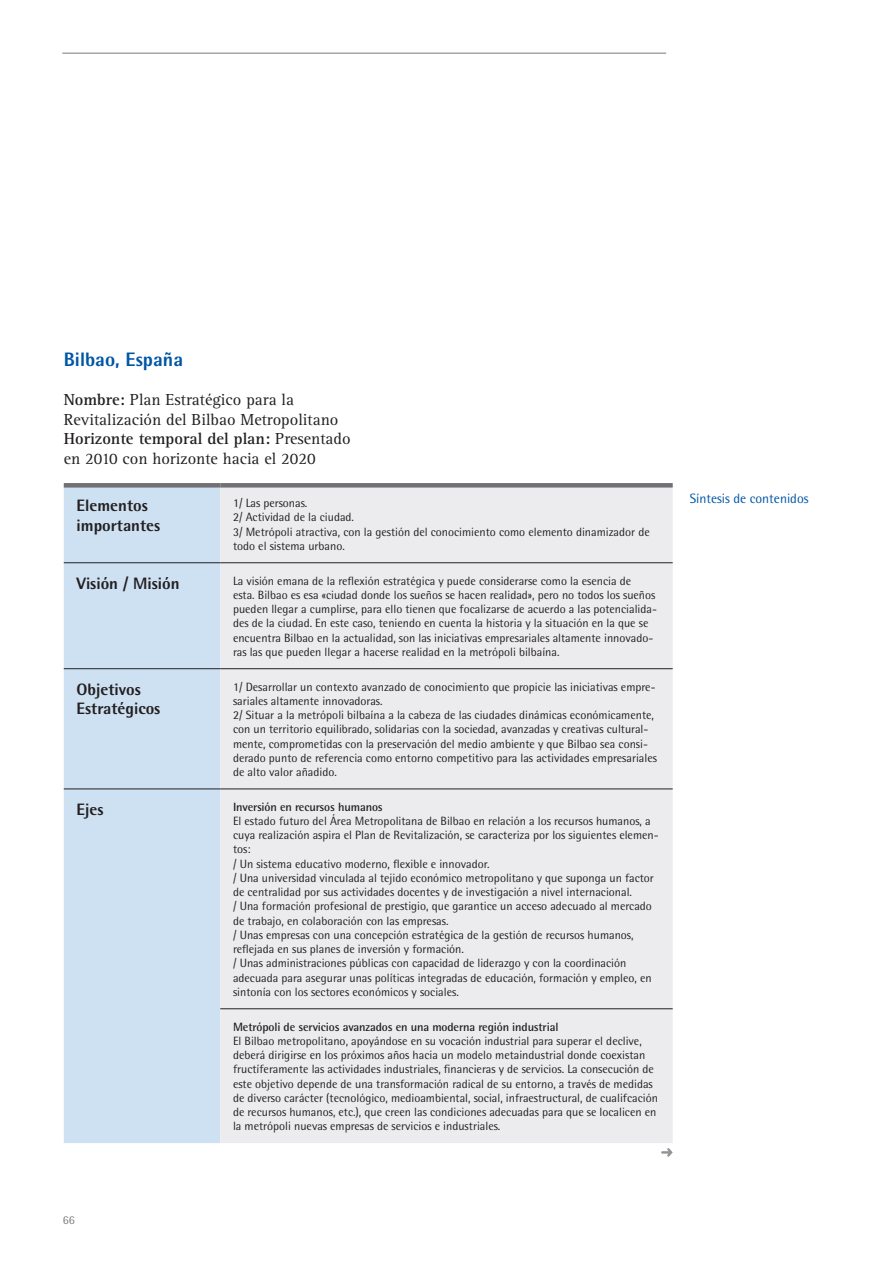
<style>
.page{position:relative;width:893px;height:1263px;background:#fff}
.page>*{position:absolute;margin:0;border:0;box-sizing:border-box;transform-origin:0 0}
.t1{font:800 19.5px "Rotis Semi Sans";color:#0155a5}
.t2{font:16.5px/19.5px "Rotis Serif";color:#231f20}
.t3{font:800 16.5px/19.8px "Rotis Semi Sans";color:#231f20}
.t4{font:13.5px "Rotis Semi Sans";color:#0155a5}
.t5{font:12px/14.2px "Rotis Semi Sans";color:#231f20}
.t6{font:700 12px "Rotis Semi Sans";letter-spacing:-.01em;color:#231f20}
.t7{font:12px "Rotis Semi Sans";color:#808285}
.s1{font-weight:700}
</style>
<div class="page">
<hr style="left:62px;top:53px;width:604px;height:1px;background:#76787b">
<div style="left:64px;top:488px;width:156px;height:655px;background:#cee1f3"></div>
<div style="left:220px;top:488px;width:453px;height:655px;background:#ececee"></div>
<div style="left:64px;top:483px;width:156px;height:5px;background:#717074"></div>
<div style="left:220px;top:483px;width:453px;height:5px;background:#717074"></div>
<hr style="left:64px;top:562px;width:156px;height:1px;background:#231f20">
<hr style="left:220px;top:562px;width:453px;height:1px;background:#231f20">
<hr style="left:64px;top:668px;width:156px;height:1px;background:#231f20">
<hr style="left:220px;top:668px;width:453px;height:1px;background:#231f20">
<hr style="left:64px;top:788px;width:156px;height:1px;background:#231f20">
<hr style="left:220px;top:788px;width:453px;height:1px;background:#231f20">
<hr style="left:220px;top:1008px;width:453px;height:1px;background:#231f20">
<svg style="left:661px;top:1148px;width:12px;height:9px"></svg>
<h1 class="t1" style="left:64px;top:347px;width:121px">Bilbao, España</h1>
<h2 class="t2" style="left:64px;top:390px;width:288px"><span class="s1">Nombre:</span> Plan Estratégico para la Revitalización del Bilbao Metropolitano <span class="s1">Horizonte temporal del plan:</span> Presentado en 2010 con horizonte hacia el 2020</h2>
<h2 class="t3" style="left:77px;top:495px;width:85px">Elementos importantes</h2>
<p class="t5" style="left:233px;top:496px;width:418px">1/ Las personas.<br>2/ Actividad de la ciudad.<br>3/ Metrópoli atractiva, con la gestión del conocimiento como elemento dinamizador de todo el sistema urbano.</p>
<h2 class="t3" style="left:77px;top:573px;width:105px">Visión / Misión</h2>
<p class="t5" style="left:233px;top:573px;width:425px">La visión emana de la reflexión estratégica y puede considerarse como la esencia de<br>esta. Bilbao es esa «ciudad donde los sueños se hacen realidad», pero no todos los sueños pueden llegar a cumplirse, para ello tienen que focalizarse de acuerdo a las potencialida&shy;des de la ciudad. En este caso, teniendo en cuenta la historia y la situación en la que se encuentra Bilbao en la actualidad, son las iniciativas empresariales altamente innovado&shy;ras las que pueden llegar a hacerse realidad en la metrópoli bilbaína.</p>
<h2 class="t3" style="left:77px;top:679px;width:85px">Objetivos<br>Estratégicos</h2>
<p class="t5" style="left:233px;top:679px;width:425px">1/ Desarrollar un contexto avanzado de conocimiento que propicie las iniciativas empre&shy;sariales altamente innovadoras.<br>2/ Situar a la metrópoli bilbaína a la cabeza de las ciudades dinámicas económicamente, con un territorio equilibrado, solidarias con la sociedad, avanzadas y creativas cultural&shy;mente, comprometidas con la preservación del medio ambiente y que Bilbao sea consi&shy;derado punto de referencia como entorno competitivo para las actividades empresariales de alto valor añadido.</p>
<h2 class="t3" style="left:77px;top:799px;width:28px">Ejes</h2>
<p class="t6" style="left:233px;top:799px;width:151px">Inversión en recursos humanos</p>
<p class="t5" style="left:233px;top:814px;width:427px">El estado futuro del Área Metropolitana de Bilbao en relación a los recursos humanos, a cuya realización aspira el Plan de Revitalización, se caracteriza por los siguientes elemen&shy;tos:<br>/ Un sistema educativo moderno, flexible e innovador.<br>/ Una universidad vinculada al tejido económico metropolitano y que suponga un factor de centralidad por sus actividades docentes y de investigación a nivel internacional.<br>/ Una formación profesional de prestigio, que garantice un acceso adecuado al mercado de trabajo, en colaboración con las empresas.<br>/ Unas empresas con una concepción estratégica de la gestión de recursos humanos, reflejada en sus planes de inversión y formación.<br>/ Unas administraciones públicas con capacidad de liderazgo y con la coordinación adecuada para asegurar unas políticas integradas de educación, formación y empleo, en sintonía con los sectores económicos y sociales.</p>
<p class="t6" style="left:233px;top:1019px;width:327px">Metrópoli de servicios avanzados en una moderna región industrial</p>
<p class="t5" style="left:233px;top:1033px;width:426px">El Bilbao metropolitano, apoyándose en su vocación industrial para superar el declive, deberá dirigirse en los próximos años hacia un modelo metaindustrial donde coexistan fructíferamente las actividades industriales, financieras y de servicios. La consecución de este objetivo depende de una transformación radical de su entorno, a través de medidas de diverso carácter (tecnológico, medioambiental, social, infraestructural, de cualifcación de recursos humanos, etc.), que creen las condiciones adecuadas para que se localicen en la metrópoli nuevas empresas de servicios e industriales.</p>
<p class="t4" style="left:690px;top:490px;width:120px">Síntesis de contenidos</p>
<p class="t7" style="left:63px;top:1213px;width:14px">66</p>
</div>
